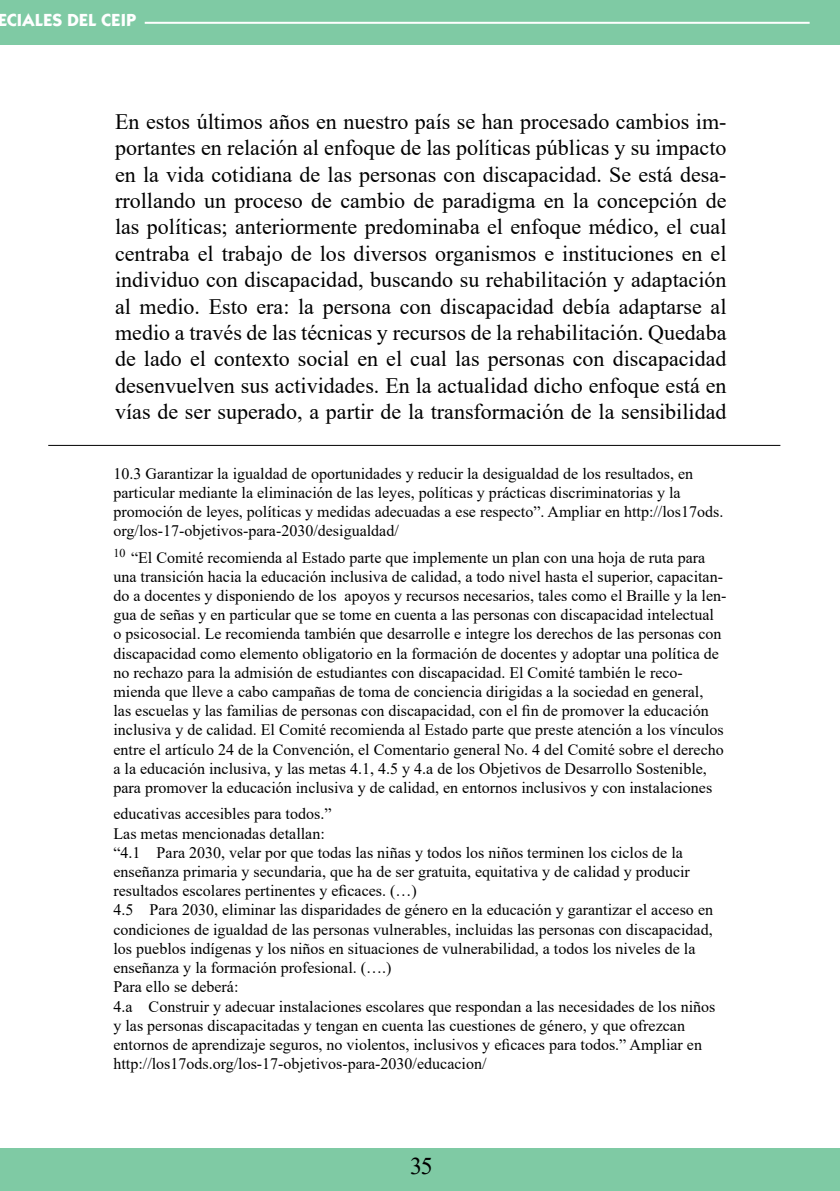
<style>
.page{position:relative;width:840px;height:1191px;background:#fff}
.page>*{position:absolute;margin:0;border:0;box-sizing:border-box;transform-origin:0 0}
.t1{font:24px "Times New Roman";color:#000}
.t2{font:22px/26.4px "Times New Roman";color:#000;text-align:justify}
.t3{font:700 18px "Kabel Itc TEE";color:#fff}
.t4{font:16px/19.2px "Times New Roman";color:#000}
</style>
<div class="page">
<div style="left:0;top:0;width:839px;height:45px;background:#7fcaa4"></div>
<div style="left:0;top:1148px;width:839px;height:43px;background:#7fcaa4"></div>
<hr style="left:145px;top:22px;width:664px;height:2px;background:#fff">
<hr style="left:48px;top:445px;width:732px;height:1px;background:#000">
<p class="t3" style="left:-3px;top:10px;width:140px">ECIALES DEL CEIP</p>
<p class="t2" style="left:115px;top:107px;width:612px">En estos últimos años en nuestro país se han procesado cambios im&shy;portantes en relación al enfoque de las políticas públicas y su impacto en la vida cotidiana de las personas con discapacidad. Se está desa&shy;rrollando un proceso de cambio de paradigma en la concepción de las políticas; anteriormente predominaba el enfoque médico, el cual centraba el trabajo de los diversos organismos e instituciones en el individuo con discapacidad, buscando su rehabilitación y adaptación al medio. Esto era: la persona con discapacidad debía adaptarse al medio a través de las técnicas y recursos de la rehabilitación. Quedaba de lado el contexto social en el cual las personas con discapacidad desenvuelven sus actividades. En la actualidad dicho enfoque está en vías de ser superado, a partir de la transformación de la sensibilidad</p>
<p class="t4" style="left:113px;top:463px;width:611px">10.3 Garantizar la igualdad de oportunidades y reducir la desigualdad de los resultados, en particular mediante la eliminación de las leyes, políticas y prácticas discriminatorias y la promoción de leyes, políticas y medidas adecuadas a ese respecto”. Ampliar en http://los17ods. org/los-17-objetivos-para-2030/desigualdad/</p>
<p class="t4" style="left:113px;top:547px;width:614px"><sup>10</sup> “El Comité recomienda al Estado parte que implemente un plan con una hoja de ruta para una transición hacia la educación inclusiva de calidad, a todo nivel hasta el superior, capacitan&shy;do a docentes y disponiendo de los apoyos y recursos necesarios, tales como el Braille y la len&shy;gua de señas y en particular que se tome en cuenta a las personas con discapacidad intelectual<br>o psicosocial. Le recomienda también que desarrolle e integre los derechos de las personas con discapacidad como elemento obligatorio en la formación de docentes y adoptar una política de no rechazo para la admisión de estudiantes con discapacidad. El Comité también le reco&shy;mienda que lleve a cabo campañas de toma de conciencia dirigidas a la sociedad en general,<br>las escuelas y las familias de personas con discapacidad, con el fin de promover la educación inclusiva y de calidad. El Comité recomienda al Estado parte que preste atención a los vínculos entre el artículo 24 de la Convención, el Comentario general No. 4 del Comité sobre el derecho a la educación inclusiva, y las metas 4.1, 4.5 y 4.a de los Objetivos de Desarrollo Sostenible, para promover la educación inclusiva y de calidad, en entornos inclusivos y con instalaciones</p>
<p class="t4" style="left:113px;top:804px;width:603px">educativas accesibles para todos.”<br>Las metas mencionadas detallan:<br>“4.1 Para 2030, velar por que todas las niñas y todos los niños terminen los ciclos de la enseñanza primaria y secundaria, que ha de ser gratuita, equitativa y de calidad y producir resultados escolares pertinentes y eficaces. (…)<br>4.5 Para 2030, eliminar las disparidades de género en la educación y garantizar el acceso en condiciones de igualdad de las personas vulnerables, incluidas las personas con discapacidad, los pueblos indígenas y los niños en situaciones de vulnerabilidad, a todos los niveles de la enseñanza y la formación profesional. (….)<br>Para ello se deberá:<br>4.a Construir y adecuar instalaciones escolares que respondan a las necesidades de los niños y las personas discapacitadas y tengan en cuenta las cuestiones de género, y que ofrezcan entornos de aprendizaje seguros, no violentos, inclusivos y eficaces para todos.” Ampliar en http://los17ods.org/los-17-objetivos-para-2030/educacion/</p>
<h1 class="t1" style="left:410px;top:1149px;width:24px">35</h1>
</div>
